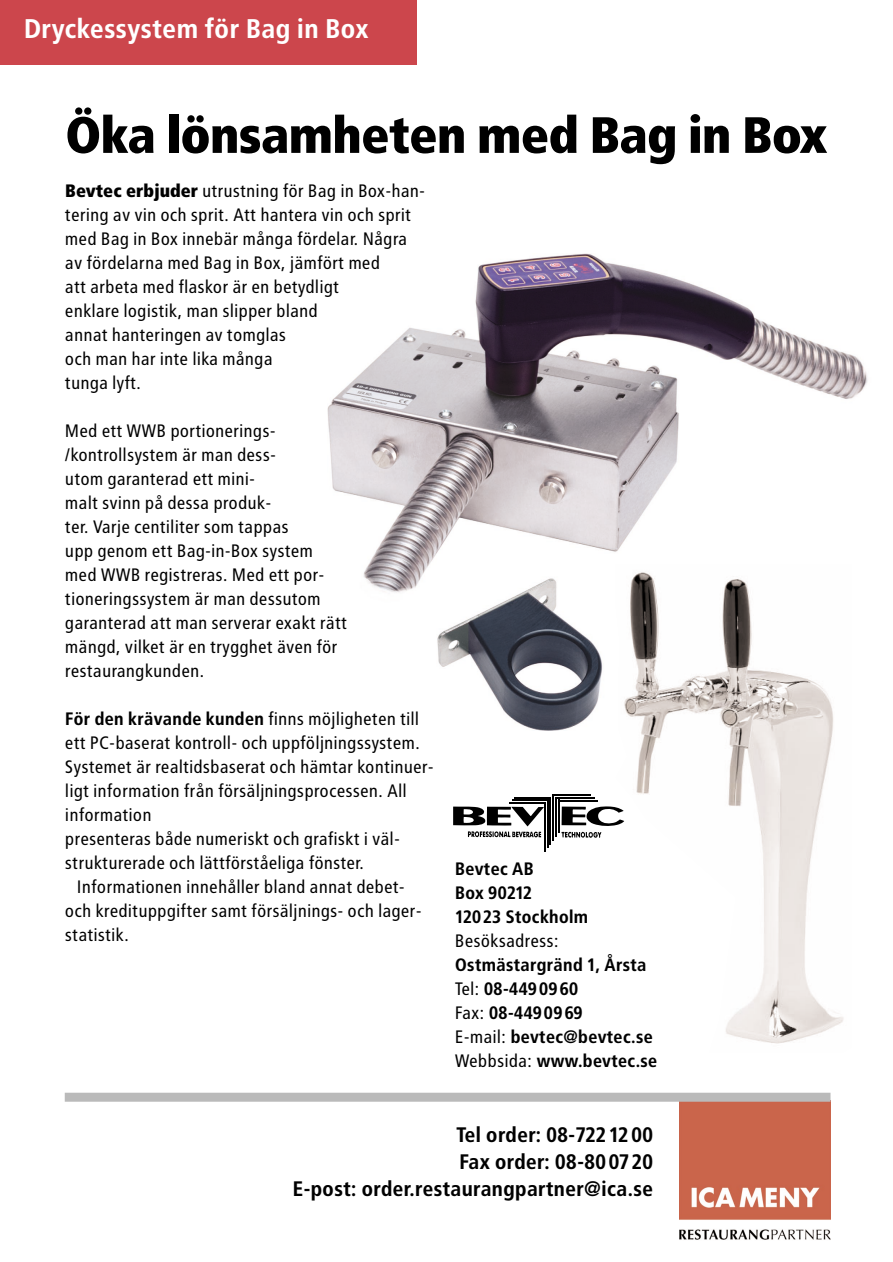
<style>
.page{position:relative;width:893px;height:1262px;background:#fff}
.page>*{position:absolute;margin:0;border:0;box-sizing:border-box;transform-origin:0 0}
.t1{font:900 51px "Transit";letter-spacing:-.015em;color:#000}
.t2{font:700 27px "Transit";color:#fff}
.t3{font:700 21px/27px "Transit";color:#000;text-align:right}
.t4{font:18px/24px "Transit";color:#000}
.t5{font:700 18px/24px "Transit";color:#000}
.s1{font-weight:900}
.s2{font-weight:400}
</style>
<div class="page">
<img style="left:679px;top:1101px;width:151px;height:139px">
<div style="left:65px;top:1092px;width:765px;height:9px;background:#bababa"></div>
<div style="left:0;top:0;width:417px;height:65px;background:#cc464c"></div>
<img style="left:327px;top:253px;width:541px;height:477px">
<svg style="left:453px;top:806px;width:90px;height:31px"></svg>
<svg style="left:561px;top:806px;width:49px;height:32px"></svg>
<hr style="left:514px;top:796px;width:37px;height:2px;background:#000">
<hr style="left:549px;top:796px;width:2px;height:48px;background:#000">
<hr style="left:512px;top:799px;width:36px;height:2px;background:#000">
<hr style="left:546px;top:799px;width:2px;height:49px;background:#000">
<hr style="left:509px;top:802px;width:36px;height:2px;background:#000">
<hr style="left:544px;top:802px;width:1px;height:49px;background:#000">
<hr style="left:552px;top:794px;width:39px;height:2px;background:#000">
<hr style="left:552px;top:794px;width:2px;height:46px;background:#000">
<hr style="left:555px;top:797px;width:39px;height:1px;background:#000">
<hr style="left:555px;top:797px;width:2px;height:39px;background:#000">
<hr style="left:558px;top:799px;width:39px;height:2px;background:#000">
<hr style="left:558px;top:799px;width:1px;height:33px;background:#000">
<svg style="left:610px;top:560px;width:247px;height:266px"></svg>
<img style="left:615px;top:564px;width:236px;height:480px">
<h2 class="t2" style="left:24px;top:17px;width:346px">Dryckessystem för Bag in Box</h2>
<h1 class="t1" style="left:65px;top:113px;width:763px">Öka lönsamheten med Bag in Box</h1>
<p class="t4" style="left:65px;top:180px;width:361px"><span class="s1">Bevtec erbjuder</span> utrustning för Bag in Box-han&shy;tering av vin och sprit. Att hantera vin och sprit med Bag in Box innebär många fördelar. Några av fördelarna med Bag in Box, jämfört med<br>att arbeta med flaskor är en betydligt<br>enklare logistik, man slipper bland<br>annat hanteringen av tomglas<br>och man har inte lika många<br>tunga lyft.</p>
<p class="t4" style="left:65px;top:420px;width:284px">Med ett WWB portionerings-/kontrollsystem är man dess-<br>utom garanterad ett mini-<br>malt svinn på dessa produk-<br>ter. Varje centiliter som tappas<br>upp genom ett Bag-in-Box system med WWB registreras. Med ett por&shy;tioneringssystem är man dessutom garanterad att man serverar exakt rätt mängd, vilket är en trygghet även för restaurangkunden.</p>
<p class="t5" style="left:65px;top:708px;width:356px">För den krävande kunden <span class="s2">finns möjligheten till</span></p>
<p class="t4" style="left:65px;top:732px;width:356px">ett PC-baserat kontroll- och uppföljningssystem.</p>
<p class="t4" style="left:65px;top:756px;width:370px">Systemet är realtidsbaserat och hämtar kontinuer-</p>
<p class="t4" style="left:65px;top:780px;width:343px">ligt information från försäljningsprocessen. All</p>
<p class="t4" style="left:65px;top:804px;width:88px">information</p>
<p class="t4" style="left:65px;top:828px;width:336px">presenteras både numeriskt och grafiskt i väl-</p>
<p class="t4" style="left:65px;top:852px;width:301px">strukturerade och lättförståeliga fönster.</p>
<p class="t4" style="left:77px;top:876px;width:329px">Informationen innehåller bland annat debet-</p>
<p class="t4" style="left:65px;top:900px;width:358px">och kredituppgifter samt försäljnings- och lager-</p>
<p class="t4" style="left:65px;top:924px;width:66px">statistik.</p>
<p class="t5" style="left:455px;top:857px;width:135px">Bevtec AB<br>Box 90212<br>12023 Stockholm</p>
<p class="t4" style="left:455px;top:930px;width:105px">Besöksadress:</p>
<p class="t5" style="left:455px;top:953px;width:204px">Ostmästargränd 1, Årsta<br><span class="s2">Tel:</span> 08-4490960<br><span class="s2">Fax:</span> 08-4490969<br><span class="s2">E-mail:</span> bevtec@bevtec.se<br><span class="s2">Webbsida:</span> www.bevtec.se</p>
<p class="t3" style="left:293px;top:1122px;width:362px">Tel order: 08-7221200<br>Fax order: 08-800720<br>E-post: order.restaurangpartner@ica.se</p>
</div>
